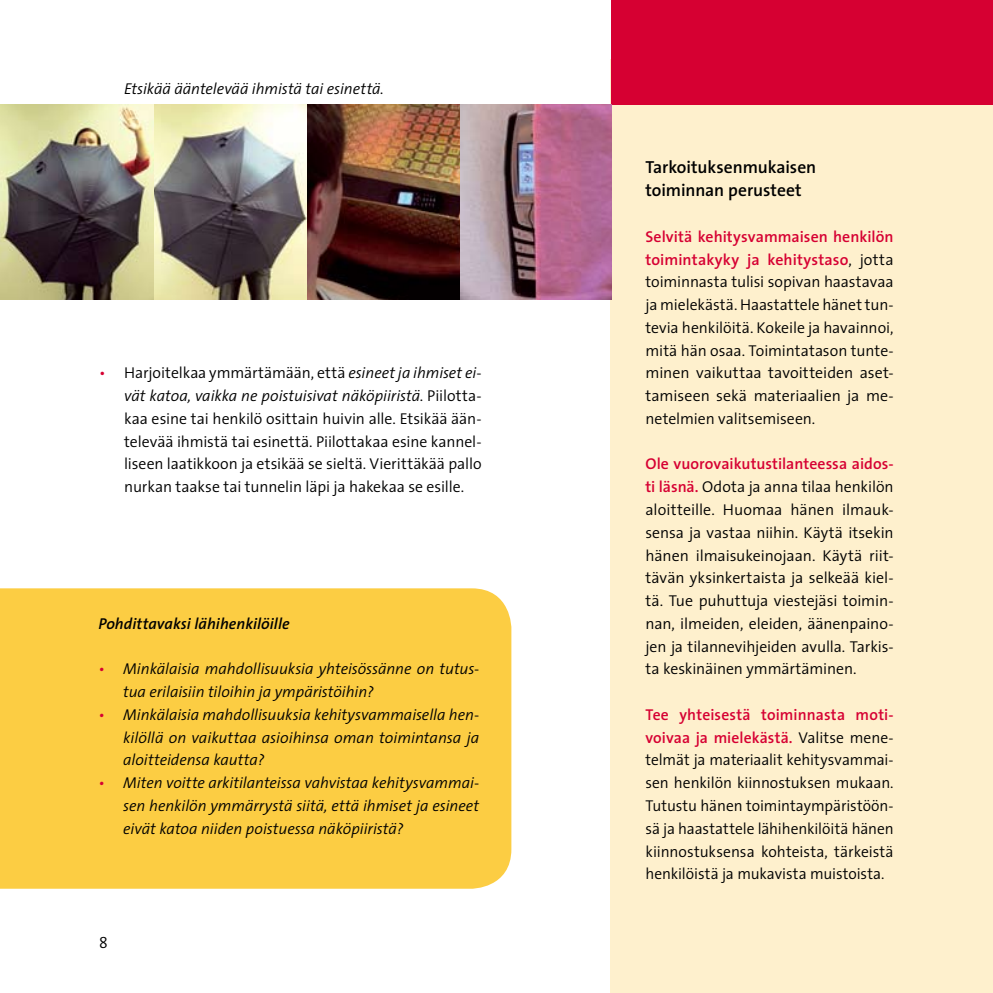
<style>
.page{position:relative;width:993px;height:993px;background:#fff}
.page>*{position:absolute;margin:0;border:0;box-sizing:border-box;transform-origin:0 0}
.t1{font:600 17.5px/22.8px "The Sans";letter-spacing:-.005em;color:#000}
.t2{font:300 15.75px/22.8px "The Sans";letter-spacing:-.005em;color:#000;text-align:justify}
.t3{font:italic 300 15.75px/22.8px "The Sans";letter-spacing:-.005em;color:#000;text-align:justify}
.t4{font:italic 600 15.75px "The Sans";color:#000}
.s1{color:#d60032}
.s2{font-style:italic}
.s3{font-weight:600;color:#d60032}
</style>
<div class="page">
<div style="left:610px;top:60px;width:382px;height:932px;background:#fef0cd"></div>
<div style="left:0;top:588px;width:511px;height:300px;background:#fccd43"></div>
<div style="left:611px;top:0;width:381px;height:104px;background:#d60032"></div>
<img style="left:153px;top:104px;width:154px;height:195px">
<img style="left:307px;top:104px;width:153px;height:195px">
<img style="left:460px;top:104px;width:151px;height:195px">
<img style="left:0;top:104px;width:153px;height:195px">
<p class="t3" style="left:124px;top:77px;width:261px">Etsikää ääntelevää ihmistä tai esinettä.</p>
<p class="t2" style="left:124px;top:361px;width:359px;text-indent:-25px"><span class="s1">•</span> Harjoitelkaa ymmärtämään, että <span class="s2">esineetja ihmiset ei&shy;vät katoa, vaikka ne poistuisivat näköpiiristä</span>. Piilotta&shy;kaa esine tai henkilö osittain huivin alle. Etsikää ään&shy;televää ihmistä tai esinettä. Piilottakaa esine kannel&shy;liseen laatikkoon ja etsikää se sieltä. Vierittäkää pallo nurkan taakse tai tunnelin läpi ja hakekaa se esille.</p>
<p class="t4" style="left:98px;top:610px;width:193px">Pohdittavaksi lähihenkilöille</p>
<p class="t3" style="left:123px;top:657px;width:357px;text-indent:-25px"><span class="s1">•</span> Minkälaisia mahdollisuuksia yhteisössänne on tutus&shy;tua erilaisiin tiloihin ja ympäristöihin?</p>
<p class="t3" style="left:123px;top:702px;width:357px;text-indent:-25px"><span class="s1">•</span> Minkälaisia mahdollisuuksia kehitysvammaisella hen&shy;kilöllä on vaikuttaa asioihinsa oman toimintansa ja aloitteidensa kautta?</p>
<p class="t3" style="left:123px;top:770px;width:357px;text-indent:-25px"><span class="s1">•</span> Miten voitte arkitilanteissa vahvistaa kehitysvammai&shy;sen henkilön ymmärrystä siitä, että ihmiset ja esineet eivät katoa niiden poistuessa näköpiiristä?</p>
<p class="t2" style="left:99px;top:930px;width:10px">8</p>
<p class="t1" style="left:645px;top:156px;width:172px">Tarkoituksenmukaisen toiminnan perusteet</p>
<p class="t2" style="left:645px;top:224px;width:250px"><span class="s3">Selvitä kehitysvammaisen henkilön toimintakyky ja kehitystaso</span>, jotta toiminnasta tulisi sopivan haastavaa ja mielekästä. Haastattele hänet tun&shy;tevia henkilöitä. Kokeile ja havainnoi, mitä hän osaa. Toimintatason tunte&shy;minen vaikuttaa tavoitteiden aset&shy;tamiseen sekä materiaalien ja me&shy;netelmien valitsemiseen.</p>
<p class="t2" style="left:645px;top:452px;width:250px"><span class="s3">Ole vuorovaikutustilanteessa aidos&shy;ti läsnä.</span> Odota ja anna tilaa henkilön aloitteille. Huomaa hänen ilmauk&shy;sensa ja vastaa niihin. Käytä itsekin hänen ilmaisukeinojaan. Käytä riit&shy;tävän yksinkertaista ja selkeää kiel&shy;tä. Tue puhuttuja viestejäsi toimin&shy;nan, ilmeiden, eleiden, äänenpaino&shy;jen ja tilannevihjeiden avulla. Tarkis&shy;ta keskinäinen ymmärtäminen.</p>
<p class="t2" style="left:645px;top:702px;width:250px"><span class="s3">Tee yhteisestä toiminnasta moti&shy;voivaa ja mielekästä.</span> Valitse mene&shy;telmät ja materiaalit kehitysvammai&shy;sen henkilön kiinnostuksen mukaan.<br>Tutustu hänen toimintaympäristöön&shy;sä ja haastattele lähihenkilöitä hänen kiinnostuksensa kohteista, tärkeistä henkilöistä ja mukavista muistoista.</p>
</div>
